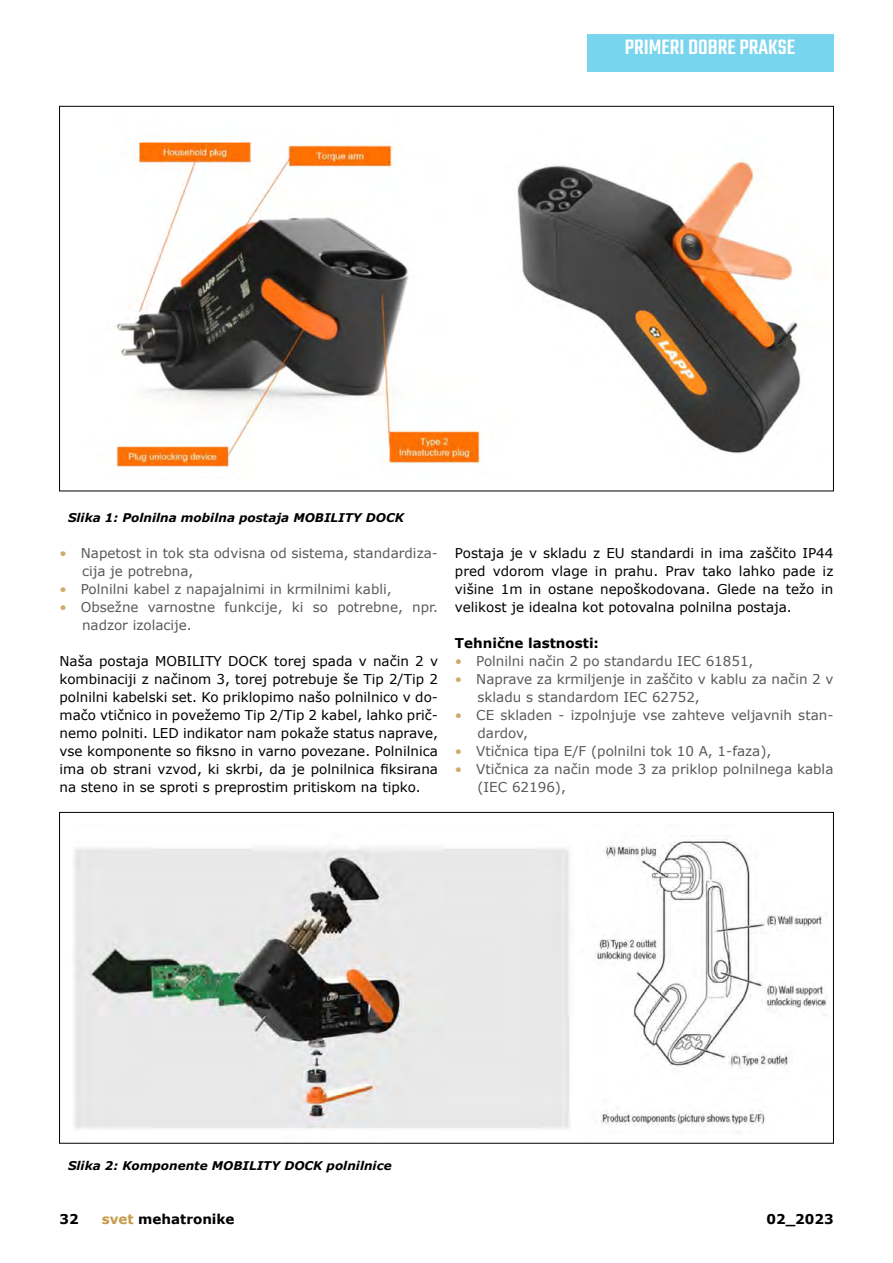
<style>
.page{position:relative;width:893px;height:1263px;background:#fff}
.page>*{position:absolute;margin:0;border:0;box-sizing:border-box;transform-origin:0 0}
.t1{font:500 22.5px "Teko";color:#fff}
.t2{font:13.5px/18px "Verdana";color:#000;text-align:justify}
.t3{font:13.5px/18px "Verdana";color:#58595b}
.t4{font:700 13.5px "Verdana";color:#000}
.t5{font:italic 700 12px "Verdana";color:#000}
.s1{color:#cfab6c}
.s2{color:#c69b4c}
</style>
<div class="page">
<div style="left:587px;top:34px;width:246px;height:38px;background:#79d4ed"></div>
<img style="left:115px;top:139px;width:686px;height:340px">
<img style="left:74px;top:836px;width:754px;height:294px">
<h1 class="t1" style="left:625px;top:34px;width:172px">PRIMERI DOBRE PRAKSE</h1>
<p class="t5" style="left:68px;top:509px;width:337px">Slika 1: Polnilna mobilna postaja MOBILITY DOCK</p>
<p class="t3" style="left:82px;top:544px;width:357px;text-indent:-23px"><span class="s1">•</span> Napetost in tok sta odvisna od sistema, standardiza&shy;cija je potrebna,</p>
<p class="t3" style="left:60px;top:580px;width:334px"><span class="s1">•</span> Polnilni kabel z napajalnimi in krmilnimi kabli,</p>
<p class="t3" style="left:82px;top:598px;width:357px;text-indent:-23px"><span class="s1">•</span> Obsežne varnostne funkcije, ki so potrebne, npr. nadzor izolacije.</p>
<p class="t2" style="left:60px;top:652px;width:380px">Naša postaja MOBILITY DOCK torej spada v način 2 v kombinaciji z načinom 3, torej potrebuje še Tip 2/Tip 2 polnilni kabelski set. Ko priklopimo našo polnilnico v do&shy;mačo vtičnico in povežemo Tip 2/Tip 2 kabel, lahko prič&shy;nemo polniti. LED indikator nam pokaže status naprave, vse komponente so fiksno in varno povezane. Polnilnica ima ob strani vzvod, ki skrbi, da je polnilnica fiksirana na steno in se sproti s preprostim pritiskom na tipko.</p>
<p class="t2" style="left:455px;top:544px;width:380px">Postaja je v skladu z EU standardi in ima zaščito IP44 pred vdorom vlage in prahu. Prav tako lahko pade iz višine 1m in ostane nepoškodovana. Glede na težo in velikost je idealna kot potovalna polnilna postaja.</p>
<p class="t4" style="left:455px;top:633px;width:146px">Tehnične lastnosti:</p>
<p class="t3" style="left:455px;top:652px;width:300px"><span class="s1">•</span> Polnilni način 2 po standardu IEC 61851,</p>
<p class="t3" style="left:477px;top:670px;width:357px;text-indent:-23px"><span class="s1">•</span> Naprave za krmiljenje in zaščito v kablu za način 2 v skladu s standardom IEC 62752,</p>
<p class="t3" style="left:477px;top:706px;width:357px;text-indent:-23px"><span class="s1">•</span> CE skladen - izpolnjuje vse zahteve veljavnih stan&shy;dardov,</p>
<p class="t3" style="left:455px;top:742px;width:318px"><span class="s1">•</span> Vtičnica tipa E/F (polnilni tok 10 A, 1-faza),</p>
<p class="t3" style="left:477px;top:760px;width:357px;text-indent:-23px"><span class="s1">•</span> Vtičnica za način mode 3 za priklop polnilnega kabla (IEC 62196),</p>
<p class="t5" style="left:68px;top:1157px;width:325px">Slika 2: Komponente MOBILITY DOCK polnilnice</p>
<p class="t4" style="left:60px;top:1210px;width:21px">32</p>
<p class="t4" style="left:102px;top:1210px;width:134px"><span class="s2">svet</span> mehatronike</p>
<p class="t4" style="left:766px;top:1210px;width:69px">02_2023</p>
</div>
